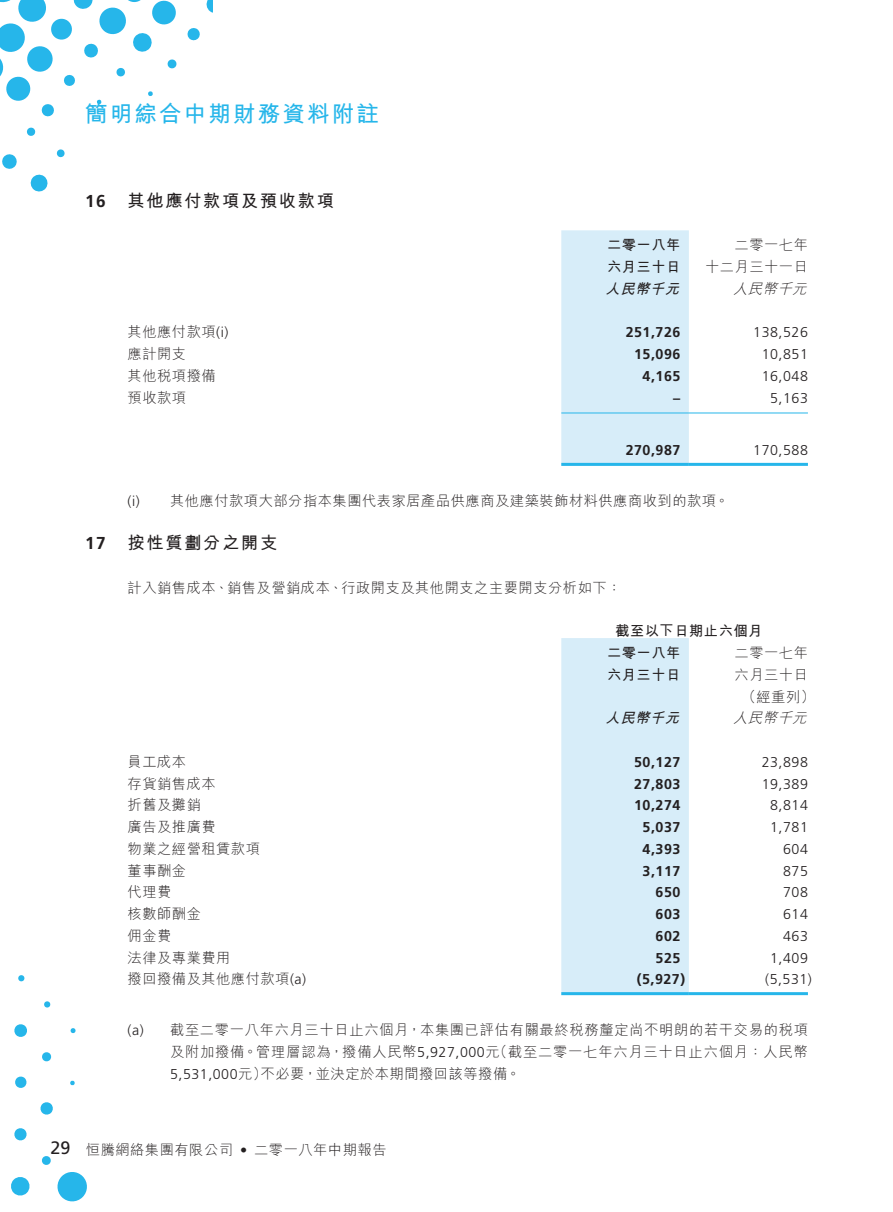
<style>
.page{position:relative;width:893px;height:1212px;background:#fff}
.page>*{position:absolute;margin:0;border:0;box-sizing:border-box;transform-origin:0 0}
.t1{font:22.5px "M Hei HK Bold E Ten B5 H";letter-spacing:.095em;color:#26b6ea}
.t2{font:17.25px "M Hei HK Bold E Ten B5 H";letter-spacing:.095em;color:#231f20}
.t3{font:700 17.25px "Frutiger LT Std";color:#231f20}
.t4{font:14.25px/21.8px "M Hei HK Light E Ten B5 H";letter-spacing:.035em;color:#231f20;text-align:right}
.t5{font:300 14.25px "Frutiger LT Std";letter-spacing:.035em;color:#231f20}
.t6{font:700 14.25px "Frutiger LT Std";letter-spacing:.035em;color:#231f20}
.t7{font:14.25px/21.8px "M Hei HK Bold E Ten B5 H";letter-spacing:.035em;color:#231f20}
.t8{font:italic 14.25px "M Hei HK Bold E Ten B5 H";color:#231f20}
.t9{font:italic 14.25px "M Hei HK Light E Ten B5 H";color:#231f20}
.s1{font-family:"Frutiger LT Std";font-weight:300}
.s2{font-family:"Frutiger LT Std";font-size:18px}
</style>
<div class="page">
<svg style="left:206px;top:0;width:7px;height:13px"></svg>
<svg style="left:187px;top:28px;width:13px;height:13px"></svg>
<svg style="left:0;top:0;width:177px;height:117px"></svg>
<svg style="left:26px;top:127px;width:10px;height:9px"></svg>
<svg style="left:56px;top:149px;width:9px;height:9px"></svg>
<svg style="left:2px;top:154px;width:15px;height:15px"></svg>
<svg style="left:30px;top:174px;width:18px;height:18px"></svg>
<svg style="left:18px;top:975px;width:7px;height:7px"></svg>
<svg style="left:14px;top:1024px;width:13px;height:13px"></svg>
<svg style="left:44px;top:1001px;width:7px;height:7px"></svg>
<svg style="left:15px;top:1076px;width:12px;height:12px"></svg>
<svg style="left:42px;top:1052px;width:10px;height:10px"></svg>
<svg style="left:70px;top:1028px;width:6px;height:5px"></svg>
<svg style="left:14px;top:1128px;width:13px;height:13px"></svg>
<svg style="left:40px;top:1102px;width:13px;height:13px"></svg>
<svg style="left:70px;top:1080px;width:5px;height:5px"></svg>
<svg style="left:11px;top:1177px;width:19px;height:19px"></svg>
<svg style="left:42px;top:1156px;width:45px;height:46px"></svg>
<div style="left:561px;top:230px;width:128px;height:233px;background:#d7edf9"></div>
<hr style="left:561px;top:413px;width:128px;height:1px;background:#26b6ea">
<hr style="left:689px;top:413px;width:119px;height:1px;background:#26b6ea">
<hr style="left:561px;top:463px;width:128px;height:3px;background:#26b6ea">
<hr style="left:689px;top:463px;width:119px;height:3px;background:#26b6ea">
<div style="left:561px;top:638px;width:128px;height:354px;background:#d7edf9"></div>
<hr style="left:561px;top:992px;width:128px;height:3px;background:#26b6ea">
<hr style="left:689px;top:992px;width:119px;height:3px;background:#26b6ea">
<h1 class="t1" style="left:85px;top:105px;width:295px">簡明綜合中期財務資料附註</h1>
<p class="t3" style="left:85px;top:194px;width:22px">16</p>
<p class="t2" style="left:128px;top:194px;width:208px">其他應付款項及預收款項</p>
<p class="t7" style="left:607px;top:236px;width:75px">二零一八年六月三十日</p>
<p class="t4" style="left:705px;top:236px;width:104px">二零一七年<br>十二月三十一日</p>
<p class="t8" style="left:606px;top:283px;width:78px">人民幣千元</p>
<p class="t9" style="left:733px;top:283px;width:78px">人民幣千元</p>
<p class="t4" style="left:128px;top:323px;width:102px">其他應付款項<span class="s1">(i)</span></p>
<p class="t6" style="left:626px;top:327px;width:56px">251,726</p>
<p class="t5" style="left:753px;top:327px;width:56px">138,526</p>
<p class="t4" style="left:128px;top:345px;width:60px">應計開支</p>
<p class="t6" style="left:634px;top:348px;width:48px">15,096</p>
<p class="t5" style="left:762px;top:348px;width:48px">10,851</p>
<p class="t4" style="left:128px;top:366px;width:90px">其他稅項撥備</p>
<p class="t6" style="left:643px;top:370px;width:39px">4,165</p>
<p class="t5" style="left:762px;top:370px;width:48px">16,048</p>
<p class="t4" style="left:128px;top:388px;width:60px">預收款項</p>
<p class="t6" style="left:673px;top:392px;width:9px">–</p>
<p class="t5" style="left:770px;top:392px;width:39px">5,163</p>
<p class="t6" style="left:626px;top:444px;width:56px">270,987</p>
<p class="t5" style="left:753px;top:444px;width:56px">170,588</p>
<p class="t4" style="left:128px;top:491px;width:603px"><span class="s1">(i)</span> 其他應付款項大部分指本集團代表家居產品供應商及建築裝飾材料供應商收到的款項。</p>
<p class="t3" style="left:85px;top:536px;width:22px">17</p>
<p class="t2" style="left:128px;top:536px;width:151px">按性質劃分之開支</p>
<p class="t4" style="left:128px;top:578px;width:495px">計入銷售成本、銷售及營銷成本、行政開支及其他開支之主要開支分析如下：</p>
<p class="t7" style="left:607px;top:622px;width:157px;text-indent:8px">截至以下日期止六個月二零一八年<br>六月三十日</p>
<p class="t4" style="left:735px;top:644px;width:82px;text-align:center">二零一七年六月三十日（經重列）</p>
<p class="t8" style="left:606px;top:712px;width:78px">人民幣千元</p>
<p class="t9" style="left:733px;top:712px;width:78px">人民幣千元</p>
<p class="t4" style="left:128px;top:752px;width:60px">員工成本</p>
<p class="t6" style="left:634px;top:756px;width:48px">50,127</p>
<p class="t5" style="left:762px;top:756px;width:48px">23,898</p>
<p class="t4" style="left:128px;top:774px;width:90px">存貨銷售成本</p>
<p class="t6" style="left:634px;top:778px;width:48px">27,803</p>
<p class="t5" style="left:762px;top:778px;width:48px">19,389</p>
<p class="t4" style="left:128px;top:796px;width:75px">折舊及攤銷</p>
<p class="t6" style="left:634px;top:800px;width:48px">10,274</p>
<p class="t5" style="left:770px;top:800px;width:39px">8,814</p>
<p class="t4" style="left:128px;top:818px;width:90px">廣告及推廣費</p>
<p class="t6" style="left:643px;top:821px;width:39px">5,037</p>
<p class="t5" style="left:770px;top:821px;width:39px">1,781</p>
<p class="t4" style="left:128px;top:839px;width:134px">物業之經營租賃款項</p>
<p class="t6" style="left:643px;top:843px;width:39px">4,393</p>
<p class="t5" style="left:783px;top:843px;width:26px">604</p>
<p class="t4" style="left:128px;top:861px;width:60px">董事酬金</p>
<p class="t6" style="left:643px;top:865px;width:39px">3,117</p>
<p class="t5" style="left:783px;top:865px;width:26px">875</p>
<p class="t4" style="left:128px;top:883px;width:45px">代理費</p>
<p class="t6" style="left:656px;top:887px;width:26px">650</p>
<p class="t5" style="left:783px;top:887px;width:26px">708</p>
<p class="t4" style="left:128px;top:905px;width:75px">核數師酬金</p>
<p class="t6" style="left:656px;top:908px;width:26px">603</p>
<p class="t5" style="left:783px;top:908px;width:26px">614</p>
<p class="t4" style="left:128px;top:926px;width:45px">佣金費</p>
<p class="t6" style="left:656px;top:930px;width:26px">602</p>
<p class="t5" style="left:783px;top:930px;width:26px">463</p>
<p class="t4" style="left:128px;top:948px;width:104px">法律及專業費用</p>
<p class="t6" style="left:656px;top:952px;width:26px">525</p>
<p class="t5" style="left:770px;top:952px;width:39px">1,409</p>
<p class="t4" style="left:128px;top:970px;width:180px">撥回撥備及其他應付款項<span class="s1">(a)</span></p>
<p class="t6" style="left:637px;top:974px;width:50px">(5,927)</p>
<p class="t5" style="left:765px;top:974px;width:48px">(5,531)</p>
<p class="t4" style="left:170px;top:1021px;width:639px;text-align:justify;text-indent:-43px"><span class="s1">(a)</span> 截至二零一八年六月三十日止六個月，本集團已評估有關最終稅務釐定尚不明朗的若干交易的稅項及附加撥備。管理層認為，撥備人民幣<span class="s1">5,927,000</span>元（截至二零一七年六月三十日止六個月：人民幣<span class="s1">5,531,000</span>元）不必要，並決定於本期間撥回該等撥備。</p>
<p class="t4" style="left:50px;top:1140px;width:338px"><span class="s2">29</span> 恒騰網絡集團有限公司 <span class="s1">•</span> 二零一八年中期報告</p>
</div>
